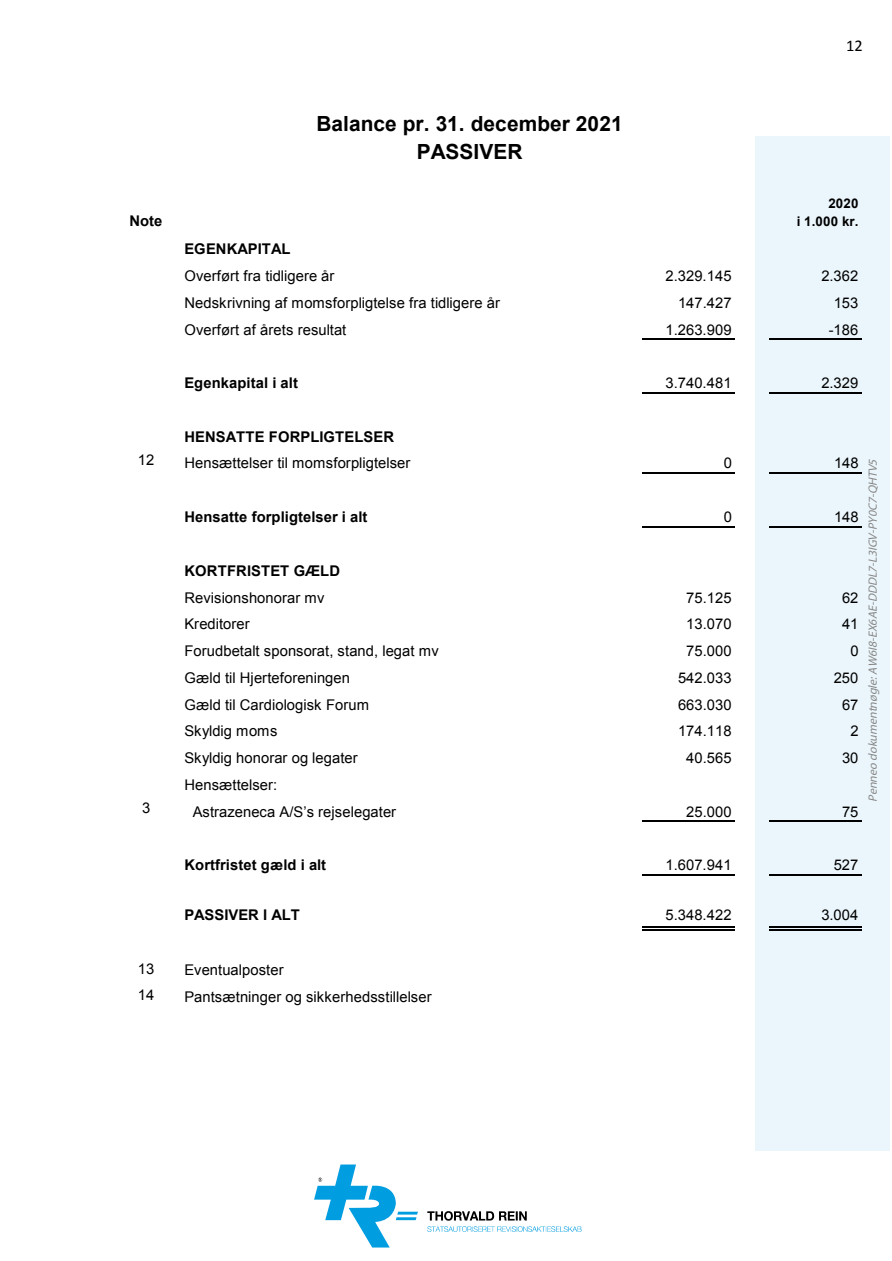
<style>
.page{position:relative;width:892px;height:1261px;background:#fff}
.page>*{position:absolute;margin:0;border:0;box-sizing:border-box;transform-origin:0 0}
.t1{font:700 20.85px/28.2px "Arial";letter-spacing:.005em;color:#000;text-align:center}
.t2{font:16.35px "Calibri";color:#000}
.t3{font:14.7px "Arial";letter-spacing:.005em;color:#000}
.t4{font:700 14.7px "Arial";letter-spacing:.005em;color:#000}
.t5{font:700 13.35px "Arial";letter-spacing:.01em;color:#000}
.t6{font:italic 12px "Myriad Pro";color:#888}
</style>
<div class="page">
<svg style="left:427px;top:1211px;width:99px;height:9px"></svg>
<svg style="left:427px;top:1226px;width:154px;height:5px"></svg>
<svg style="left:314px;top:1164px;width:104px;height:83px"></svg>
<div style="left:755px;top:136px;width:135px;height:1014px;background:#ebf6fc"></div>
<hr style="left:643px;top:338px;width:92px;height:2px;background:#000">
<hr style="left:643px;top:392px;width:92px;height:1px;background:#000">
<hr style="left:643px;top:472px;width:92px;height:2px;background:#000">
<hr style="left:643px;top:526px;width:92px;height:1px;background:#000">
<hr style="left:643px;top:820px;width:92px;height:2px;background:#000">
<hr style="left:643px;top:874px;width:92px;height:1px;background:#000">
<hr style="left:643px;top:926px;width:92px;height:1px;background:#000">
<hr style="left:643px;top:929px;width:92px;height:1px;background:#000">
<hr style="left:769px;top:338px;width:92px;height:2px;background:#000">
<hr style="left:769px;top:392px;width:92px;height:1px;background:#000">
<hr style="left:769px;top:472px;width:92px;height:2px;background:#000">
<hr style="left:769px;top:526px;width:92px;height:1px;background:#000">
<hr style="left:769px;top:820px;width:92px;height:2px;background:#000">
<hr style="left:769px;top:874px;width:92px;height:1px;background:#000">
<hr style="left:769px;top:926px;width:92px;height:1px;background:#000">
<hr style="left:769px;top:929px;width:92px;height:1px;background:#000">
<h1 class="t1" style="left:316px;top:111px;width:308px">Balance pr. 31. december 2021<br>PASSIVER</h1>
<p class="t2" style="left:846px;top:40px;width:18px">12</p>
<p class="t5" style="left:828px;top:198px;width:31px">2020</p>
<p class="t4" style="left:129px;top:215px;width:35px">Note</p>
<p class="t5" style="left:796px;top:216px;width:63px">i 1.000 kr.</p>
<p class="t4" style="left:184px;top:243px;width:107px">EGENKAPITAL</p>
<p class="t3" style="left:184px;top:270px;width:151px">Overført fra tidligere år</p>
<p class="t3" style="left:665px;top:270px;width:67px">2.329.145</p>
<p class="t3" style="left:821px;top:270px;width:38px">2.362</p>
<p class="t3" style="left:184px;top:297px;width:317px">Nedskrivning af momsforpligtelse fra tidligere år</p>
<p class="t3" style="left:678px;top:297px;width:55px">147.427</p>
<p class="t3" style="left:833px;top:297px;width:26px">153</p>
<p class="t3" style="left:184px;top:324px;width:163px">Overført af årets resultat</p>
<p class="t3" style="left:665px;top:324px;width:67px">1.263.909</p>
<p class="t3" style="left:828px;top:324px;width:31px">-186</p>
<p class="t4" style="left:184px;top:377px;width:115px">Egenkapital i alt</p>
<p class="t3" style="left:665px;top:377px;width:67px">3.740.481</p>
<p class="t3" style="left:821px;top:377px;width:38px">2.329</p>
<p class="t4" style="left:184px;top:431px;width:211px">HENSATTE FORPLIGTELSER</p>
<p class="t3" style="left:138px;top:454px;width:18px">12</p>
<p class="t3" style="left:184px;top:457px;width:227px">Hensættelser til momsforpligtelser</p>
<p class="t3" style="left:724px;top:457px;width:10px">0</p>
<p class="t3" style="left:834px;top:457px;width:26px">148</p>
<p class="t4" style="left:184px;top:511px;width:184px">Hensatte forpligtelser i alt</p>
<p class="t3" style="left:724px;top:511px;width:10px">0</p>
<p class="t3" style="left:834px;top:511px;width:26px">148</p>
<p class="t4" style="left:184px;top:565px;width:157px">KORTFRISTET GÆLD</p>
<p class="t3" style="left:184px;top:591px;width:141px">Revisionshonorar mv</p>
<p class="t3" style="left:686px;top:591px;width:47px">75.125</p>
<p class="t3" style="left:842px;top:591px;width:18px">62</p>
<p class="t3" style="left:184px;top:618px;width:67px">Kreditorer</p>
<p class="t3" style="left:686px;top:618px;width:47px">13.070</p>
<p class="t3" style="left:842px;top:618px;width:18px">41</p>
<p class="t3" style="left:184px;top:645px;width:256px">Forudbetalt sponsorat, stand, legat mv</p>
<p class="t3" style="left:686px;top:645px;width:47px">75.000</p>
<p class="t3" style="left:850px;top:645px;width:10px">0</p>
<p class="t3" style="left:184px;top:672px;width:167px">Gæld til Hjerteforeningen</p>
<p class="t3" style="left:678px;top:672px;width:55px">542.033</p>
<p class="t3" style="left:833px;top:672px;width:26px">250</p>
<p class="t3" style="left:184px;top:698px;width:186px">Gæld til Cardiologisk Forum</p>
<p class="t3" style="left:678px;top:698px;width:55px">663.030</p>
<p class="t3" style="left:842px;top:698px;width:18px">67</p>
<p class="t3" style="left:184px;top:725px;width:94px">Skyldig moms</p>
<p class="t3" style="left:678px;top:725px;width:55px">174.118</p>
<p class="t3" style="left:850px;top:725px;width:10px">2</p>
<p class="t3" style="left:184px;top:752px;width:175px">Skyldig honorar og legater</p>
<p class="t3" style="left:686px;top:752px;width:47px">40.565</p>
<p class="t3" style="left:842px;top:752px;width:18px">30</p>
<p class="t3" style="left:184px;top:779px;width:94px">Hensættelser:</p>
<p class="t3" style="left:142px;top:802px;width:10px">3</p>
<p class="t3" style="left:193px;top:806px;width:205px">Astrazeneca A/S’s rejselegater</p>
<p class="t3" style="left:686px;top:806px;width:47px">25.000</p>
<p class="t3" style="left:842px;top:806px;width:18px">75</p>
<p class="t4" style="left:184px;top:859px;width:143px">Kortfristet gæld i alt</p>
<p class="t3" style="left:665px;top:859px;width:67px">1.607.941</p>
<p class="t3" style="left:833px;top:859px;width:26px">527</p>
<p class="t4" style="left:184px;top:909px;width:117px">PASSIVER I ALT</p>
<p class="t3" style="left:665px;top:909px;width:67px">5.348.422</p>
<p class="t3" style="left:821px;top:909px;width:38px">3.004</p>
<p class="t6" style="left:868px;top:801px;width:346px;rotate:-90deg">Penneo dokumentnøg le:AW6I8-EX6AE-DDDL7-L3IGV-PY0C7-QHTV5</p>
<p class="t3" style="left:138px;top:962px;width:18px">13</p>
<p class="t3" style="left:185px;top:964px;width:100px">Eventualposter</p>
<p class="t3" style="left:138px;top:989px;width:18px">14</p>
<p class="t3" style="left:185px;top:991px;width:248px">Pantsætninger og sikkerhedsstillelser</p>
</div>
